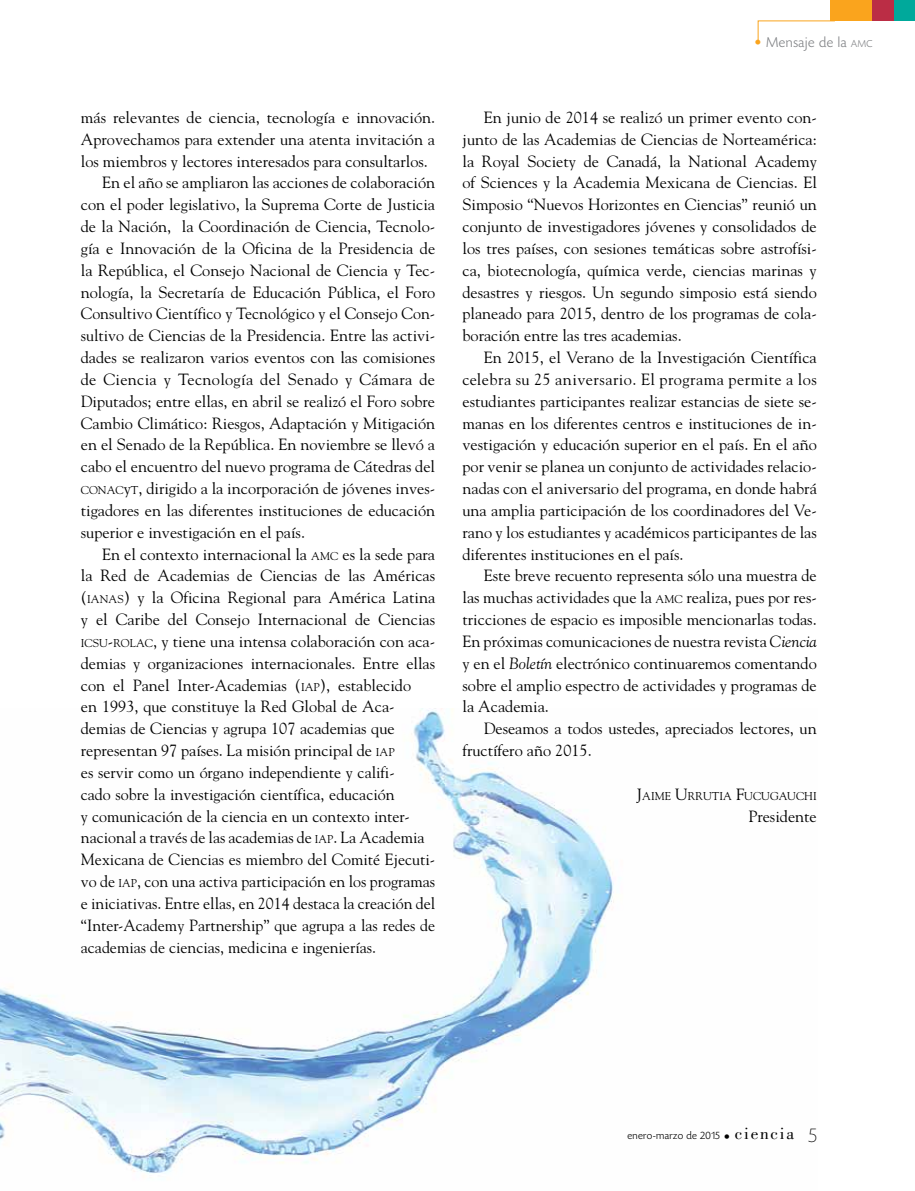
<style>
.page{position:relative;width:915px;height:1191px;background:#fff}
.page>*{position:absolute;margin:0;border:0;box-sizing:border-box;transform-origin:0 0}
.t1{font:16.2px/21.8px "Goudy";color:#000;text-align:justify}
.t2{font:16.2px "Goudy";letter-spacing:.02em;color:#000}
.t3{font:300 15px "Today HEF";letter-spacing:.04em;color:#808285}
.t4{font:11.4px "Goudy";color:#000}
.t5{font:300 11.25px "Today HEF";letter-spacing:.03em;color:#000}
.s1{font-size:11.4px}
.s2{color:#faa41d}
.s3{font-size:10.5px}
.s4{font-style:italic}
.s5{font-size:16.2px}
.s6{font-weight:200;font-size:13.5px}
.s7{font-family:"Bodoni";font-weight:400;font-size:17.25px}
.s8{font-weight:200;font-size:21px}
</style>
<div class="page">
<div style="left:893px;top:0;width:21px;height:21px;background:#00a99b"></div>
<div style="left:829px;top:0;width:43px;height:21px;background:#faa41d"></div>
<div style="left:872px;top:0;width:21px;height:21px;background:#bb2d45"></div>
<svg style="left:757px;top:20px;width:78px;height:22px"></svg>
<img style="left:0;top:708px;width:614px;height:466px">
<p class="t1" style="left:81px;top:106px;width:356px">más relevantes de ciencia, tecnología e innovación.</p>
<p class="t1" style="left:81px;top:128px;width:355px">Aprovechamos para extender una atenta invitación a</p>
<p class="t1" style="left:81px;top:150px;width:348px">los miembros y lectores interesados para consultarlos.</p>
<p class="t1" style="left:102px;top:171px;width:334px">En el año se ampliaron las acciones de colaboración</p>
<p class="t1" style="left:81px;top:193px;width:356px">con el poder legislativo, la Suprema Corte de Justicia</p>
<p class="t1" style="left:81px;top:215px;width:356px">de la Nación, la Coordinación de Ciencia, Tecnolo-</p>
<p class="t1" style="left:81px;top:237px;width:356px">gía e Innovación de la Oficina de la Presidencia de</p>
<p class="t1" style="left:81px;top:259px;width:356px">la República, el Consejo Nacional de Ciencia y Tec-</p>
<p class="t1" style="left:81px;top:280px;width:356px">nología, la Secretaría de Educación Pública, el Foro</p>
<p class="t1" style="left:81px;top:302px;width:356px">Consultivo Científico y Tecnológico y el Consejo Con-</p>
<p class="t1" style="left:81px;top:324px;width:356px">sultivo de Ciencias de la Presidencia. Entre las activi-</p>
<p class="t1" style="left:81px;top:346px;width:356px">dades se realizaron varios eventos con las comisiones</p>
<p class="t2" style="left:81px;top:369px;width:355px">de Ciencia y Tecnología del Senado y Cámara de</p>
<p class="t1" style="left:81px;top:390px;width:356px">Diputados; entre ellas, en abril se realizó el Foro sobre</p>
<p class="t1" style="left:81px;top:411px;width:355px">Cambio Climático: Riesgos, Adaptación y Mitigación</p>
<p class="t1" style="left:81px;top:433px;width:355px">en el Senado de la República. En noviembre se llevó a</p>
<p class="t1" style="left:81px;top:455px;width:355px">cabo el encuentro del nuevo programa de Cátedras del</p>
<p class="t1" style="left:81px;top:477px;width:356px"><span class="s1">CONAC</span>y<span class="s1">T</span>, dirigido a la incorporación de jóvenes inves-</p>
<p class="t1" style="left:81px;top:499px;width:356px">tigadores en las diferentes instituciones de educación</p>
<p class="t1" style="left:81px;top:521px;width:226px">superior e investigación en el país.</p>
<p class="t1" style="left:102px;top:542px;width:334px">En el contexto internacional la <span class="s1">AMC</span> es la sede para</p>
<p class="t1" style="left:81px;top:564px;width:355px">la Red de Academias de Ciencias de las Américas</p>
<p class="t1" style="left:81px;top:586px;width:356px">(<span class="s1">IANAS</span>) y la Oficina Regional para América Latina</p>
<p class="t1" style="left:81px;top:608px;width:356px">y el Caribe del Consejo Internacional de Ciencias</p>
<p class="t1" style="left:81px;top:630px;width:356px"><span class="s1">ICSU</span>-<span class="s1">ROLAC</span>, y tiene una intensa colaboración con aca-</p>
<p class="t1" style="left:81px;top:652px;width:356px">demias y organizaciones internacionales. Entre ellas</p>
<p class="t1" style="left:81px;top:673px;width:332px">con el Panel Inter-Academias (<span class="s1">IAP</span>), establecido</p>
<p class="t1" style="left:81px;top:695px;width:315px">en 1993, que constituye la Red Global de Aca-</p>
<p class="t1" style="left:81px;top:717px;width:315px">demias de Ciencias y agrupa 107 academias que</p>
<p class="t1" style="left:81px;top:739px;width:315px">representan 97 países. La misión principal de <span class="s1">IAP</span></p>
<p class="t1" style="left:81px;top:761px;width:315px">es servir como un órgano independiente y califi-</p>
<p class="t1" style="left:81px;top:782px;width:315px">cado sobre la investigación científica, educación</p>
<p class="t1" style="left:81px;top:804px;width:330px">y comunicación de la ciencia en un contexto inter-</p>
<p class="t1" style="left:81px;top:826px;width:345px">nacional a través de las academias de <span class="s1">IAP</span>. La Academia</p>
<p class="t1" style="left:81px;top:848px;width:356px">Mexicana de Ciencias es miembro del Comité Ejecuti-</p>
<p class="t1" style="left:81px;top:870px;width:356px">vo de <span class="s1">IAP</span>, con una activa participación en los programas</p>
<p class="t1" style="left:81px;top:892px;width:356px">e iniciativas. Entre ellas, en 2014 destaca la creación del</p>
<p class="t1" style="left:81px;top:913px;width:356px">“Inter-Academy Partnership” que agrupa a las redes de</p>
<p class="t1" style="left:81px;top:935px;width:296px">academias de ciencias, medicina e ingenierías.</p>
<p class="t3" style="left:754px;top:34px;width:120px"><span class="s2">•</span> Mensaje de la <span class="s3">AMC</span></p>
<p class="t1" style="left:462px;top:106px;width:356px;text-indent:21px">En junio de 2014 se realizó un primer evento con&shy;junto de las Academias de Ciencias de Norteamérica: la Royal Society de Canadá, la National Academy of Sciences y la Academia Mexicana de Ciencias. El Simposio “Nuevos Horizontes en Ciencias” reunió un conjunto de investigadores jóvenes y consolidados de los tres países, con sesiones temáticas sobre astrofísi&shy;ca, biotecnología, química verde, ciencias marinas y desastres y riesgos. Un segundo simposio está siendo planeado para 2015, dentro de los programas de cola&shy;boración entre las tres academias.</p>
<p class="t1" style="left:462px;top:346px;width:356px;text-indent:21px">En 2015, el Verano de la Investigación Científica celebra su 25 aniversario. El programa permite a los estudiantes participantes realizar estancias de siete se&shy;manas en los diferentes centros e instituciones de in&shy;vestigación y educación superior en el país. En el año por venir se planea un conjunto de actividades relacio&shy;nadas con el aniversario del programa, en donde habrá una amplia participación de los coordinadores del Ve&shy;rano y los estudiantes y académicos participantes de las diferentes instituciones en el país.</p>
<p class="t1" style="left:462px;top:564px;width:356px;text-indent:21px">Este breve recuento representa sólo una muestra de las muchas actividades que la <span class="s1">AMC</span> realiza, pues por res&shy;tricciones de espacio es imposible mencionarlas todas.<br>En próximas comunicaciones de nuestra revista <span class="s4">Ciencia </span>y en el <span class="s4">Boletín</span> electrónico continuaremos comentando sobre el amplio espectro de actividades y programas de la Academia.</p>
<p class="t1" style="left:462px;top:717px;width:355px;text-indent:21px">Deseamos a todos ustedes, apreciados lectores, un fructífero año 2015.</p>
<p class="t4" style="left:636px;top:788px;width:181px"><span class="s5">J</span>AIME <span class="s5">U</span>RRUTIA <span class="s5">F</span>UCUGAUCHI</p>
<p class="t1" style="left:748px;top:804px;width:70px">Presidente</p>
<p class="t5" style="left:627px;top:1129px;width:191px">enero-marzo de 2015 <span class="s6">•</span> <span class="s7">ciencia</span> <span class="s8">5</span></p>
</div>
